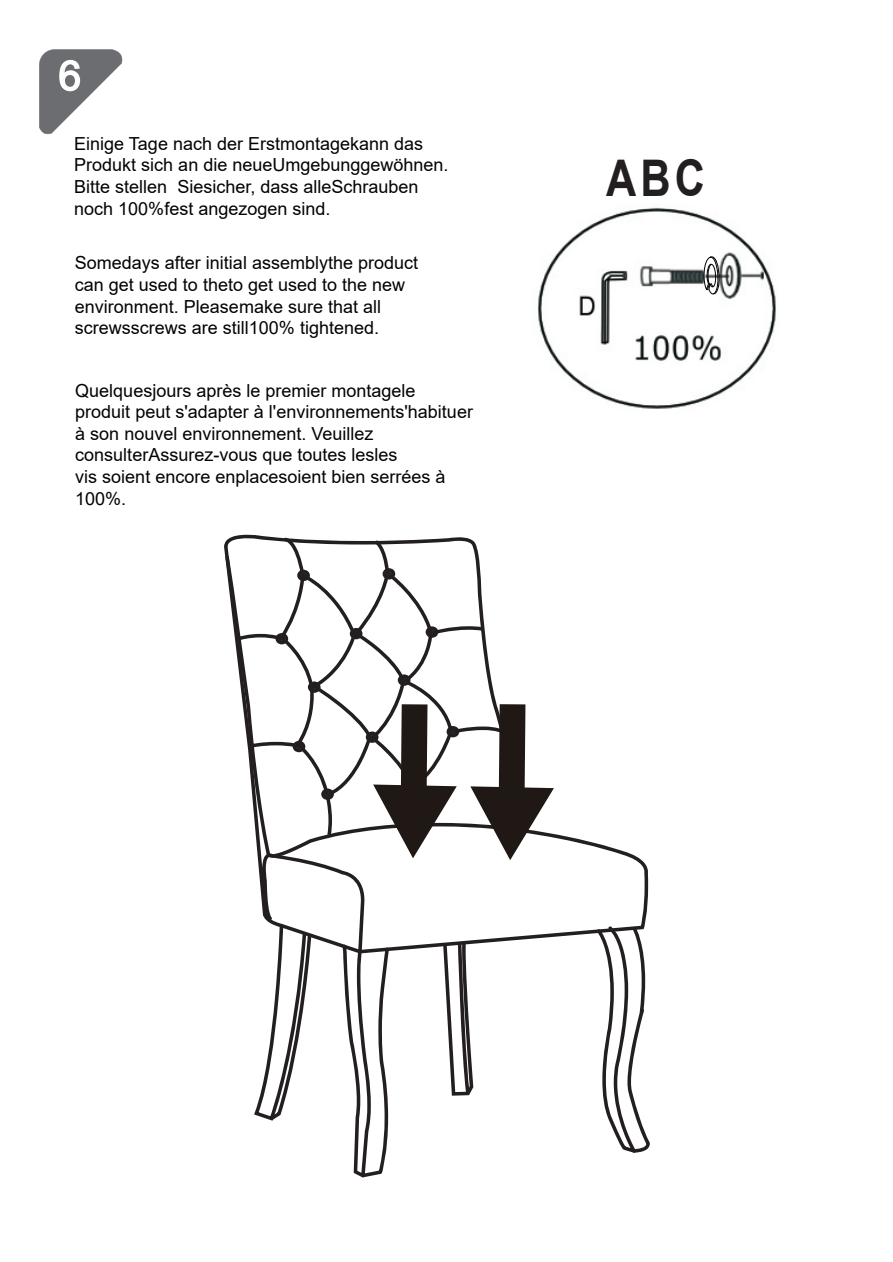
<style>
.page{position:relative;width:893px;height:1262px;background:#fff}
.page>*{position:absolute;margin:0;border:0;box-sizing:border-box;transform-origin:0 0}
.t1{font:700 50.55px "Arial";color:#231f20;scale:.83 1}
.t2{font:40.8px "Arial";color:#fff}
.t3{font:18px/21.6px "Arial";color:#030303}
</style>
<div class="page">
<svg style="left:39px;top:49px;width:84px;height:86px"></svg>
<img style="left:537px;top:207px;width:239px;height:202px">
<svg style="left:703px;top:256px;width:17px;height:39px"></svg>
<svg style="left:224px;top:535px;width:424px;height:402px"></svg>
<svg style="left:596px;top:926px;width:53px;height:226px"></svg>
<svg style="left:225px;top:537px;width:329px;height:640px"></svg>
<h2 class="t2" style="left:59px;top:48px;width:24px">6</h2>
<p class="t3" style="left:74px;top:132px;width:376px">Einige Tage nach der Erstmontagekann das Produkt sich an die neueUmgebunggewöhnen.<br>Bitte stellen Siesicher, dass alleSchrauben noch 100%fest angezogen sind.</p>
<p class="t3" style="left:75px;top:252px;width:345px">Somedays after initial assemblythe product can get used to theto get used to the new environment. Pleasemake sure that all screwsscrews are still100% tightened.</p>
<p class="t3" style="left:75px;top:379px;width:399px">Quelquesjours après le premier montagele produit peut s'adapter à l'environnements'habituer à son nouvel environnement. Veuillez consulterAssurez-vous que toutes lesles<br>vis soient encore enplacesoient bien serrées à 100%.</p>
<h1 class="t1" style="left:606px;top:143px;width:121px">ABC</h1>
</div>
